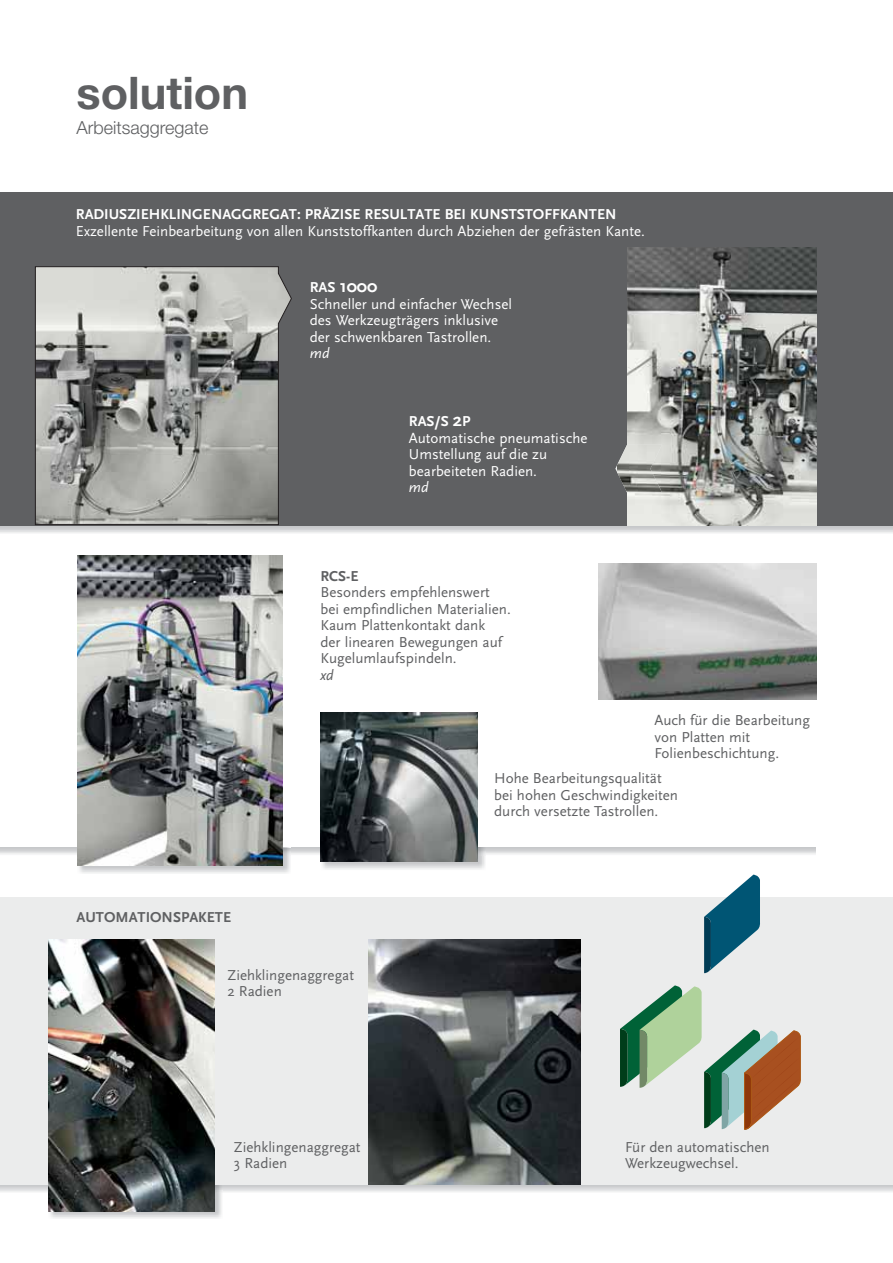
<style>
.page{position:relative;width:893px;height:1263px;background:#fff}
.page>*{position:absolute;margin:0;border:0;box-sizing:border-box;transform-origin:0 0}
.t1{font:700 45px "Helvetica Neue LT Std";color:#5f6062}
.t2{font:300 18px "Helvetica Neue LT Std";color:#5f6062}
.t3{font:700 18px "Scala Sans";color:#fff}
.t4{font:15px/16.5px "Scala Sans";color:#5f6062}
.t5{font:15px/16.5px "Scala Sans";color:#fff}
.t6{font:700 15px "Scala Sans";color:#fff}
.t7{font:700 15px "Scala Sans";color:#5f6062}
.t8{font:italic 15px "Scala Sans";color:#fff}
.t9{font:italic 15px "Scala Sans";color:#5f6062}
.s1{font-size:15px}
.s2{font-weight:700}
.s3{font-weight:700;font-size:18.75px}
</style>
<div class="page">
<img style="left:322px;top:855px;width:164px;height:14px">
<svg style="left:478px;top:847px;width:8px;height:8px"></svg>
<img style="left:78px;top:847px;width:213px;height:26px">
<img style="left:0;top:525px;width:893px;height:8px">
<img style="left:49px;top:1185px;width:174px;height:33px">
<div style="left:0;top:192px;width:893px;height:333px;background:#5f6062"></div>
<div style="left:0;top:897px;width:893px;height:288px;background:#ebecec"></div>
<img style="left:77px;top:556px;width:206px;height:309px">
<img style="left:627px;top:248px;width:190px;height:277px">
<img style="left:320px;top:713px;width:158px;height:149px">
<img style="left:598px;top:563px;width:218px;height:136px">
<img style="left:48px;top:940px;width:166px;height:271px">
<img style="left:369px;top:940px;width:211px;height:244px">
<svg style="left:704px;top:875px;width:56px;height:98px"></svg>
<svg style="left:620px;top:985px;width:181px;height:145px"></svg>
<svg style="left:35px;top:266px;width:257px;height:259px"></svg>
<img style="left:617px;top:445px;width:45px;height:48px">
<h1 class="t1" style="left:77px;top:77px;width:173px">solution</h1>
<p class="t2" style="left:77px;top:121px;width:134px">Arbeitsaggregate</p>
<p class="t6" style="left:76px;top:208px;width:542px">RADIUSZIEHKLINGENAGGREGAT: PRÄZISE RESULTATE BEI KUNSTSTOFFKANTEN</p>
<p class="t5" style="left:76px;top:223px;width:570px">Exzellente Feinbearbeitung von allen Kunststoffkanten durch Abziehen der gefrästen Kante.</p>
<p class="t3" style="left:310px;top:279px;width:69px"><span class="s1">RAS</span> 1000</p>
<p class="t5" style="left:310px;top:296px;width:204px">Schneller und einfacher Wechsel des Werkzeugträgers inklusive der schwenkbaren Tastrollen.</p>
<p class="t8" style="left:310px;top:346px;width:21px">md</p>
<p class="t5" style="left:409px;top:413px;width:180px"><span class="s2">RAS/S</span> <span class="s3">2</span><span class="s2">P<br></span>Automatische pneumatische<br>Umstellung auf die zu bearbeiteten Radien.</p>
<p class="t8" style="left:409px;top:480px;width:21px">md</p>
<p class="t7" style="left:320px;top:570px;width:40px">RCS-E</p>
<p class="t4" style="left:320px;top:585px;width:192px">Besonders empfehlenswert bei empfindlichen Materialien.<br>Kaum Plattenkontakt dank<br>der linearen Bewegungen auf<br>Kugelumlaufspindeln.</p>
<p class="t9" style="left:320px;top:667px;width:15px">xd</p>
<p class="t4" style="left:654px;top:712px;width:157px">Auch für die Bearbeitung von Platten mit<br>Folienbeschichtung.</p>
<p class="t7" style="left:77px;top:911px;width:156px">AUTOMATIONSPAKETE</p>
<p class="t4" style="left:227px;top:967px;width:128px">Ziehklingenaggregat<br>2 Radien</p>
<p class="t4" style="left:494px;top:771px;width:185px">Hohe Bearbeitungsqualität bei hohen Geschwindigkeiten durch versetzte Tastrollen.</p>
<p class="t4" style="left:234px;top:1139px;width:128px">Ziehklingenaggregat<br>3 Radien</p>
<p class="t4" style="left:625px;top:1139px;width:146px">Für den automatischen<br>Werkzeugwechsel.</p>
</div>
